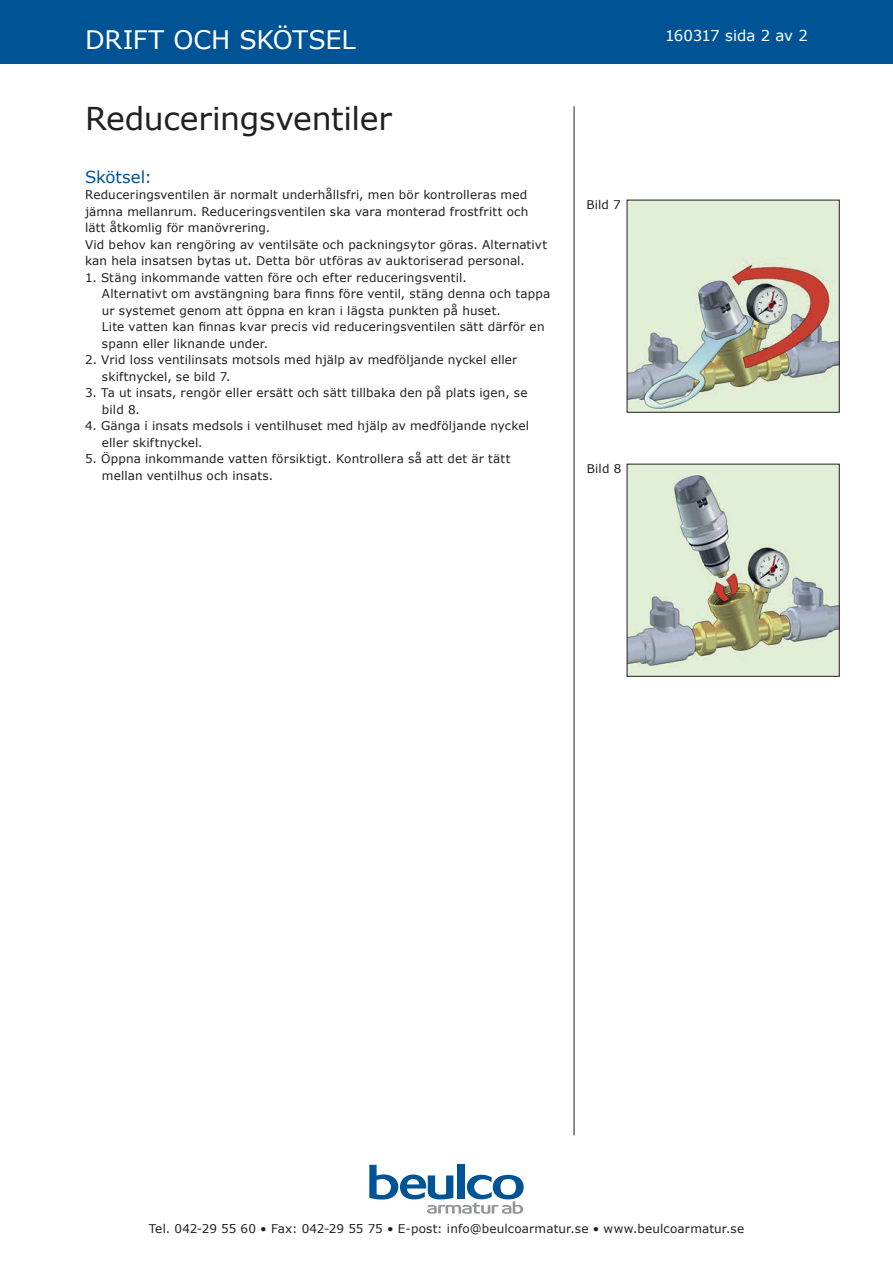
<style>
.page{position:relative;width:893px;height:1263px;background:#fff}
.page>*{position:absolute;margin:0;border:0;box-sizing:border-box;transform-origin:0 0}
.Rubrik{font:31.5px "Verdana";letter-spacing:-.01em;color:#231f20}
.Vinjettext{font:25.5px "Verdana";letter-spacing:-.01em;color:#fff}
.Brödtext{font:16.5px "Verdana";color:#005495}
.t1{font:15px "Verdana";letter-spacing:-.02em;color:#fff}
.Brödtext-2{font:12px/16.5px "Verdana";letter-spacing:.015em;color:#231f20}
</style>
<div class="page">
<div style="left:0;top:0;width:893px;height:64px;background:#005495"></div>
<hr style="left:574px;top:106px;width:1px;height:1029px;background:#231f20">
<svg style="left:369px;top:1165px;width:155px;height:49px"></svg>
<img style="left:629px;top:202px;width:208px;height:208px">
<img style="left:629px;top:466px;width:208px;height:208px">
<p class="Vinjettext" style="left:85px;top:22px;width:272px">DRIFT OCH SKÖTSEL</p>
<p class="t1" style="left:665px;top:25px;width:144px">160317 sida 2 av 2</p>
<p class="Rubrik" style="left:85px;top:97px;width:308px">Reduceringsventiler</p>
<p class="Brödtext" style="left:85px;top:165px;width:68px">Skötsel:</p>
<p class="Brödtext-2" style="left:85px;top:186px;width:445px;text-align:justify">Reduceringsventilen är normalt underhållsfri, men bör kontrolleras med jämna mellanrum. Reduceringsventilen ska vara monterad frostfritt och lätt åtkomlig för manövrering.</p>
<p class="Brödtext-2" style="left:85px;top:236px;width:464px">Vid behov kan rengöring av ventilsäte och packningsytor göras. Alternativt kan hela insatsen bytas ut. Detta bör utföras av auktoriserad personal.</p>
<p class="Brödtext-2" style="left:102px;top:269px;width:450px;text-indent:-17px">1. Stäng inkommande vatten före och efter reduceringsventil.<br>Alternativt om avstängning bara finns före ventil, stäng denna och tappa</p>
<p class="Brödtext-2" style="left:102px;top:302px;width:400px">ur systemet genom att öppna en kran i lägsta punkten på huset.</p>
<p class="Brödtext-2" style="left:102px;top:318px;width:444px">Lite vatten kan finnas kvar precis vid reduceringsventilen sätt därför en</p>
<p class="Brödtext-2" style="left:102px;top:335px;width:168px">spann eller liknande under.</p>
<p class="Brödtext-2" style="left:85px;top:351px;width:434px">2. Vrid loss ventilinsats motsols med hjälp av medföljande nyckel eller</p>
<p class="Brödtext-2" style="left:102px;top:368px;width:130px">skiftnyckel, se bild 7.</p>
<p class="Brödtext-2" style="left:85px;top:384px;width:444px">3. Ta ut insats, rengör eller ersätt och sätt tillbaka den på plats igen, se</p>
<p class="Brödtext-2" style="left:102px;top:401px;width:40px">bild 8.</p>
<p class="Brödtext-2" style="left:85px;top:417px;width:446px">4. Gänga i insats medsols i ventilhuset med hjälp av medföljande nyckel</p>
<p class="Brödtext-2" style="left:102px;top:434px;width:102px">eller skiftnyckel.</p>
<p class="Brödtext-2" style="left:85px;top:450px;width:427px">5. Öppna inkommande vatten försiktigt. Kontrollera så att det är tätt</p>
<p class="Brödtext-2" style="left:102px;top:467px;width:173px">mellan ventilhus och insats.</p>
<p class="Brödtext-2" style="left:586px;top:196px;width:36px">Bild 7</p>
<p class="Brödtext-2" style="left:587px;top:460px;width:36px">Bild 8</p>
<p class="Brödtext-2" style="left:149px;top:1220px;width:597px">Tel. 042-29 55 60 • Fax: 042-29 55 75 • E-post: info@beulcoarmatur.se • www.beulcoarmatur.se</p>
</div>
